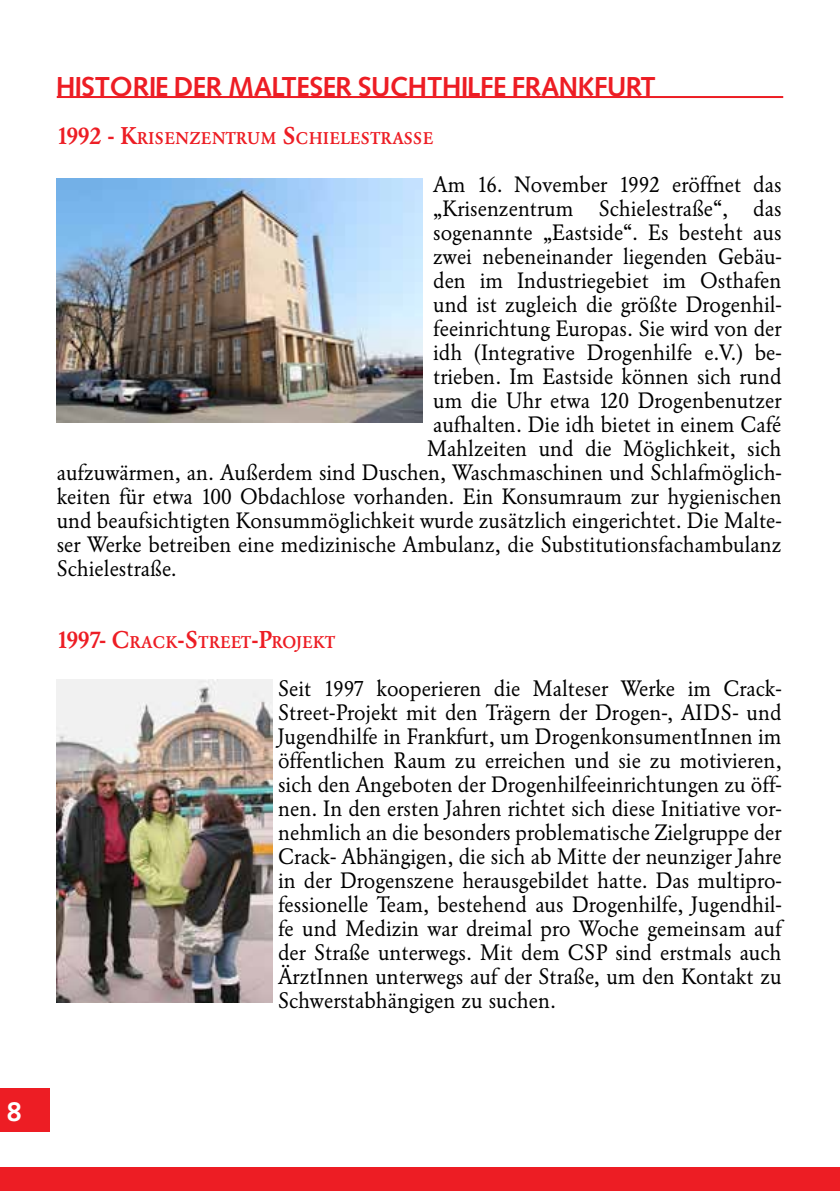
<style>
.page{position:relative;width:840px;height:1191px;background:#fff}
.page>*{position:absolute;margin:0;border:0;box-sizing:border-box;transform-origin:0 0}
.t1{font:28px "Malteser Syntax";color:#ed1d24}
.t2{font:28px "Malteser Syntax";color:#fff}
.t3{font:22px/24px "Malteser Garamond Normal";color:#000;text-align:justify}
.t4{font:16.8px "Malteser Garamond Fett";letter-spacing:.02em;color:#ed1d24}
.s1{font-size:24px}
</style>
<div class="page">
<div style="left:0;top:1167px;width:839px;height:24px;background:#ed1d24"></div>
<div style="left:0;top:1088px;width:50px;height:44px;background:#ed1d24"></div>
<hr style="left:57px;top:96px;width:725px;height:2px;background:#ed1d24">
<img style="left:57px;top:178px;width:365px;height:244px">
<img style="left:57px;top:679px;width:215px;height:323px">
<p class="t2" style="left:7px;top:1095px;width:16px">8</p>
<p class="t1" style="left:57px;top:71px;width:600px">HISTORIE DER MALTESER SUCHTHILFE FRANKFURT</p>
<p class="t4" style="left:57px;top:128px;width:378px"><span class="s1">1992 - K</span>RISENZENTRUM <span class="s1">S</span>CHIELESTRASSE</p>
<p class="t3" style="left:433px;top:173px;width:350px">Am 16. November 1992 eröffnet das</p>
<p class="t3" style="left:433px;top:197px;width:350px">„Krisenzentrum Schielestraße“, das</p>
<p class="t3" style="left:433px;top:221px;width:349px">sogenannte „Eastside“. Es besteht aus</p>
<p class="t3" style="left:433px;top:245px;width:350px">zwei nebeneinander liegenden Gebäu-</p>
<p class="t3" style="left:433px;top:269px;width:349px">den im Industriegebiet im Osthafen</p>
<p class="t3" style="left:433px;top:293px;width:349px">und ist zugleich die größte Drogenhil-</p>
<p class="t3" style="left:433px;top:317px;width:349px">feeinrichtung Europas. Sie wird von der</p>
<p class="t3" style="left:433px;top:341px;width:349px">idh (Integrative Drogenhilfe e.V.) be-</p>
<p class="t3" style="left:433px;top:365px;width:350px">trieben. Im Eastside können sich rund</p>
<p class="t3" style="left:433px;top:389px;width:350px">um die Uhr etwa 120 Drogenbenutzer</p>
<p class="t3" style="left:433px;top:413px;width:349px">aufhalten. Die idh bietet in einem Café</p>
<p class="t3" style="left:427px;top:437px;width:355px">Mahlzeiten und die Möglichkeit, sich</p>
<p class="t3" style="left:57px;top:461px;width:726px">aufzuwärmen, an. Außerdem sind Duschen, Waschmaschinen und Schlafmöglich-</p>
<p class="t3" style="left:57px;top:485px;width:726px">keiten für etwa 100 Obdachlose vorhanden. Ein Konsumraum zur hygienischen</p>
<p class="t3" style="left:57px;top:509px;width:725px">und beaufsichtigten Konsummöglichkeit wurde zusätzlich eingerichtet. Die Malte-</p>
<p class="t3" style="left:57px;top:533px;width:725px">ser Werke betreiben eine medizinische Ambulanz, die Substitutionsfachambulanz</p>
<p class="t3" style="left:57px;top:557px;width:121px">Schielestraße.</p>
<p class="t4" style="left:57px;top:632px;width:280px"><span class="s1">1997- C</span>RACK<span class="s1">-S</span>TREET<span class="s1">-P</span>ROJEKT</p>
<p class="t3" style="left:278px;top:677px;width:504px">Seit 1997 kooperieren die Malteser Werke im Crack-Street-Projekt mit den Trägern der Drogen-, AIDS- und Jugendhilfe in Frankfurt, um DrogenkonsumentInnen im öffentlichen Raum zu erreichen und sie zu motivieren, sich den Angeboten der Drogenhilfeeinrichtungen zu öff&shy;nen. In den ersten Jahren richtet sich diese Initiative vor&shy;nehmlich an die besonders problematische Zielgruppe der Crack- Abhängigen, die sich ab Mitte der neunziger Jahre in der Drogenszene herausgebildet hatte. Das multipro&shy;fessionelle Team, bestehend aus Drogenhilfe, Jugendhil&shy;fe und Medizin war dreimal pro Woche gemeinsam auf der Straße unterwegs. Mit dem CSP sind erstmals auch ÄrztInnen unterwegs auf der Straße, um den Kontakt zu Schwerstabhängigen zu suchen.</p>
</div>
